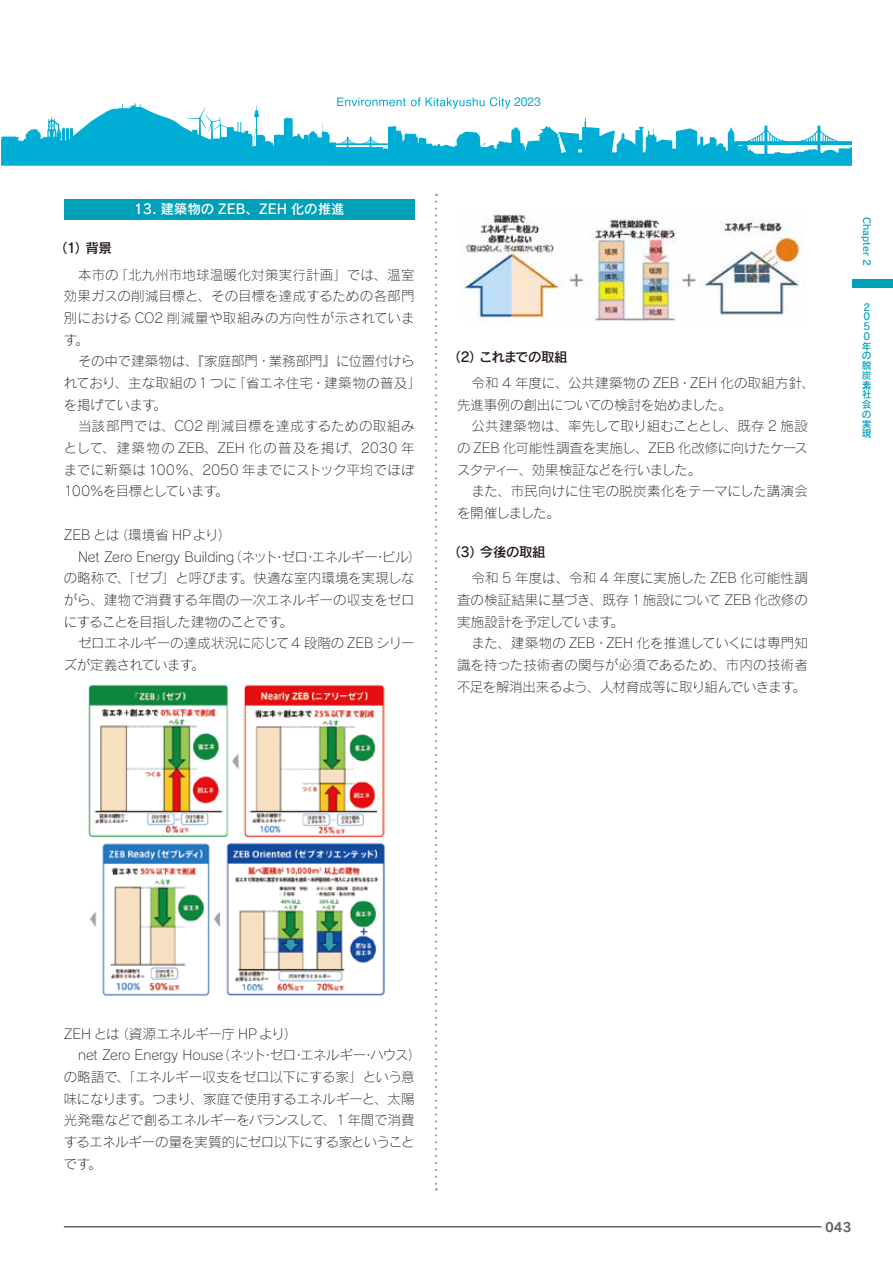
<style>
.page{position:relative;width:893px;height:1263px;background:#fff}
.page>*{position:absolute;margin:0;border:0;box-sizing:border-box;transform-origin:0 0}
.t1{font:13.5px/21.8px "Rodin Pro L";letter-spacing:-.01em;color:#221815;text-align:justify}
.t2{font:13.5px "Rodin Pro L";letter-spacing:-.03em;color:#221815}
.t3{font:13.5px "Rodin Pro L";letter-spacing:-.035em;color:#221815}
.t4{font:13.5px "Rodin Pro L";letter-spacing:.01em;color:#221815}
.t5{font:13.5px "Rodin Pro DB";color:#fff}
.t6{font:13.5px "Rodin Pro L";letter-spacing:-.06em;color:#221815}
.t7{font:13.5px "Rodin Pro DB";letter-spacing:-.035em;color:#221815}
.t8{font:13.5px "Rodin Pro L";letter-spacing:-.045em;color:#221815}
.t9{font:13.5px "Rodin Pro DB";letter-spacing:-.07em;color:#221815}
.t10{font:12.75px "Rodin Pro B";color:#656464}
.t11{font:12.45px "Helvetica Neue LT Std";color:#00add4}
.t12{font:9.75px/9.8px "Rodin Pro DB";color:#00a0b8}
</style>
<div class="page">
<svg style="left:1px;top:103px;width:851px;height:63px"></svg>
<svg style="left:528px;top:140px;width:12px;height:2px"></svg>
<svg style="left:337px;top:97px;width:173px;height:12px"></svg>
<div style="left:852px;top:279px;width:41px;height:9px;background:#00a0b8"></div>
<div style="left:64px;top:199px;width:351px;height:20px;background:#00a0b8"></div>
<img style="left:88px;top:684px;width:297px;height:311px">
<img style="left:460px;top:211px;width:345px;height:112px">
<hr style="left:64px;top:1226px;width:757px;height:1px;background:#221815">
<svg style="left:435px;top:202px;width:2px;height:988px"></svg>
<p class="t5" style="left:134px;top:200px;width:213px">13. 建築物の ZEB、ZEH 化の推進</p>
<p class="t7" style="left:54px;top:239px;width:59px">（1）背景</p>
<p class="t1" style="left:64px;top:263px;width:352px;text-indent:14px">本市の「北九州市地球温暖化対策実行計画」では、温室効果ガスの削減目標と、その目標を達成するための各部門別における CO2 削減量や取組みの方向性が示されています。</p>
<p class="t1" style="left:64px;top:350px;width:359px;text-align:left;text-indent:14px">その中で建築物は、『家庭部門・業務部門』に位置付けられており、主な取組の 1つに「省エネ住宅・建築物の普及」を掲げています。</p>
<p class="t1" style="left:64px;top:415px;width:352px;text-indent:14px">当該部門では、CO2 削減目標を達成するための取組みとして、建築物の ZEB、ZEH 化の普及を掲げ、2030 年までに新築は 100％、2050 年までにストック平均でほぼ100％を目標としています。</p>
<p class="t1" style="left:64px;top:523px;width:169px">ZEB とは（環境省 HPより）</p>
<p class="t1" style="left:78px;top:545px;width:345px">Net Zero Energy Building（ネット・ゼロ・エネルギー・ビル）</p>
<p class="t1" style="left:64px;top:567px;width:352px">の略称で、「ゼブ」と呼びます。快適な室内環境を実現しな</p>
<p class="t4" style="left:64px;top:591px;width:352px">がら、建物で消費する年間の一次エネルギーの収支をゼロ</p>
<p class="t6" style="left:64px;top:613px;width:231px">にすることを目指した建物のことです。</p>
<p class="t1" style="left:78px;top:632px;width:338px">ゼロエネルギーの達成状況に応じて4 段階の ZEB シリー</p>
<p class="t8" style="left:64px;top:656px;width:142px">ズが定義されています。</p>
<p class="t11" style="left:514px;top:95px;width:28px">2023</p>
<p class="t9" style="left:448px;top:348px;width:122px">（2）これまでの取組</p>
<p class="t1" style="left:457px;top:372px;width:359px;text-indent:14px">令和 4 年度に、公共建築物の ZEB・ZEH 化の取組方針、先進事例の創出についての検討を始めました。</p>
<p class="t1" style="left:457px;top:415px;width:352px;text-indent:14px">公共建築物は、率先して取り組むこととし、既存 2 施設の ZEB 化可能性調査を実施し、ZEB 化改修に向けたケーススタディー、効果検証などを行いました。</p>
<p class="t1" style="left:457px;top:480px;width:352px;text-indent:14px">また、市民向けに住宅の脱炭素化をテーマにした講演会を開催しました。</p>
<p class="t7" style="left:448px;top:543px;width:100px">（3）今後の取組</p>
<p class="t1" style="left:457px;top:567px;width:352px;text-indent:14px">令和 5 年度は、令和 4 年度に実施した ZEB 化可能性調査の検証結果に基づき、既存 1施設について ZEB 化改修の実施設計を予定しています。</p>
<p class="t1" style="left:457px;top:632px;width:352px;text-indent:14px">また、建築物の ZEB・ZEH 化を推進していくには専門知識を持った技術者の関与が必須であるため、市内の技術者不足を解消出来るよう、人材育成等に取り組んでいきます。</p>
<p class="t12" style="left:872px;top:217px;width:50px;rotate:90deg">Chapter 2</p>
<p class="t12" style="left:862px;top:302px;width:11px">2<br>0<br>5<br>0年の脱炭素社会の実現</p>
<p class="t1" style="left:64px;top:1022px;width:235px">ZEH とは（資源エネルギー庁 HPより）</p>
<p class="t1" style="left:78px;top:1044px;width:345px">net Zero Energy House（ネット・ゼロ・エネルギー・ハウス）</p>
<p class="t1" style="left:64px;top:1066px;width:352px">の略語で、「エネルギー収支をゼロ以下にする家」という意</p>
<p class="t2" style="left:64px;top:1090px;width:352px">味になります。つまり、家庭で使用するエネルギーと、太陽</p>
<p class="t1" style="left:64px;top:1109px;width:352px">光発電などで創るエネルギーをバランスして、1 年間で消費</p>
<p class="t3" style="left:64px;top:1133px;width:352px">するエネルギーの量を実質的にゼロ以下にする家ということ</p>
<p class="t1" style="left:64px;top:1152px;width:39px">です。</p>
<p class="t10" style="left:825px;top:1218px;width:28px">043</p>
</div>
